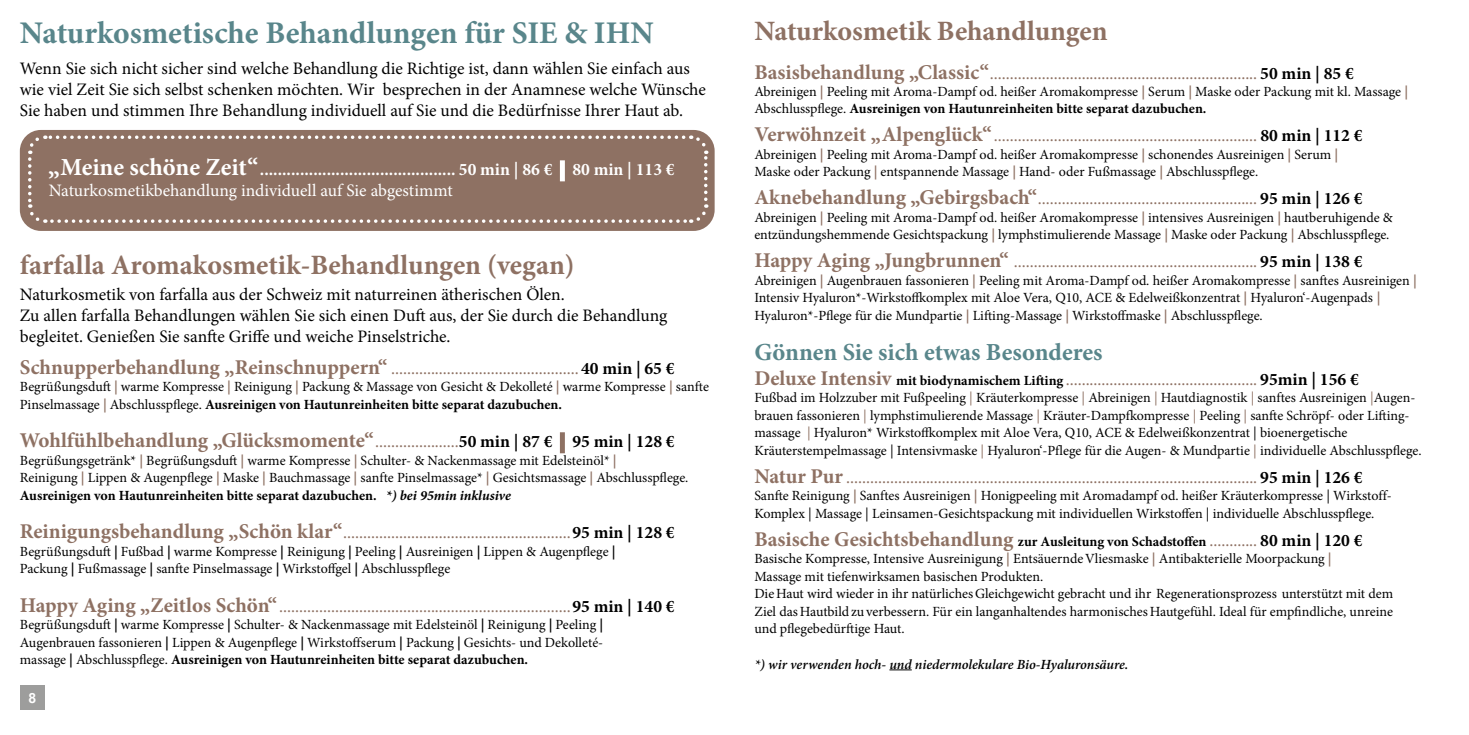
<style>
.page{position:relative;width:1469px;height:735px;background:#fff}
.page>*{position:absolute;margin:0;border:0;box-sizing:border-box;transform-origin:0 0}
.t1{font:700 31.5px "Minion Pro";color:#59868b}
.t2{font:700 28px "Minion Pro";color:#8e7163}
.t3{font:700 24.5px "Minion Pro";color:#59868b}
.t4{font:700 21px "Minion Pro";color:#8e7163}
.t5{font:17.5px "Minion Pro";color:#8e7163}
.t6{font:17.5px/21px "Minion Pro";color:#000}
.t7{font:700 17.5px/21px "Minion Pro";color:#fff}
.t8{font:14px/17.5px "Minion Pro";letter-spacing:-.005em;color:#000}
.t9{font:italic 600 14px "Minion Pro";letter-spacing:-.005em;color:#000}
.t10{font:700 14px "Arial";color:#fff}
.s1{font-size:24.5px}
.s2{font-weight:400}
.s3{font-weight:700;font-size:21px}
.s4{font-weight:700;color:#000}
.s5{font-weight:700;color:#8e7163}
.s6{font-weight:700}
.s7{font-weight:400;font-size:17.5px}
.s8{font-size:17.5px;color:#000}
.s9{font-size:17.5px}
.s10{font-weight:700;font-style:italic}
.s11{font-weight:700;font-size:14px;color:#000}
.s12{color:#8e7163}
.s13{font-weight:700;font-size:21px;color:#8e7163}
.s14{font-size:17.5px;color:#8e7163}
.s15{font-weight:700;font-size:17.5px}
</style>
<div class="page">
<div style="left:20px;top:130px;width:694px;height:101px;background:#8e7163;border-radius:21px"></div>
<svg style="left:26px;top:133px;width:683px;height:92px"></svg>
<svg style="left:889px;top:669px;width:22px;height:1px"></svg>
<div style="left:20px;top:685px;width:25px;height:24px;background:#9d9d9c"></div>
<h1 class="t1" style="left:20px;top:10px;width:635px">Naturkosmetische Behandlungen für SIE &amp; IHN</h1>
<p class="t6" style="left:20px;top:58px;width:687px">Wenn Sie sich nicht sicher sind welche Behandlung die Richtige ist, dann wählen Sie einfach aus wie viel Zeit Sie sich selbst schenken möchten. Wir besprechen in der Anamnese welche Wünsche<br>Sie haben und stimmen Ihre Behandlung individuell auf Sie und die Bedürfnisse Ihrer Haut ab.</p>
<p class="t7" style="left:48px;top:159px;width:628px"><span class="s1">„Meine schöne Zeit“</span>............................................ 50 min | 86 € | 80 min | 113 €<br><span class="s2">Naturkosmetikbehandlung individuell auf Sie abgestimmt</span></p>
<h2 class="t2" style="left:20px;top:245px;width:556px">farfalla Aromakosmetik-Behandlungen (vegan)</h2>
<p class="t6" style="left:20px;top:284px;width:649px">Naturkosmetik von farfalla aus der Schweiz mit naturreinen ätherischen Ölen.<br>Zu allen farfalla Behandlungen wählen Sie sich einen Duft aus, der Sie durch die Behandlung begleitet. Genießen Sie sanfte Griffe und weiche Pinselstriche.</p>
<p class="t5" style="left:20px;top:356px;width:656px"><span class="s3">Schnupperbehandlung „Reinschnuppern“</span> ............................................... <span class="s4">40 min | 65 €</span></p>
<p class="t8" style="left:20px;top:378px;width:690px">Begrüßungsduft <span class="s5">|</span> warme Kompresse <span class="s5">|</span> Reinigung <span class="s5">|</span> Packung &amp; Massage von Gesicht &amp; Dekolleté <span class="s5">|</span> warme Kompresse <span class="s5">|</span> sanfte<br>Pinselmassage <span class="s5">|</span> Abschlusspflege. <span class="s6">Ausreinigen von Hautunreinheiten bitte separat dazubuchen.</span></p>
<h3 class="t4" style="left:20px;top:425px;width:656px">Wohlfühlbehandlung „Glücksmomente“<span class="s7">.....................</span><span class="s8">50 min | 87 €</span> <span class="s9">|</span> <span class="s8">95 min | 128 €</span></h3>
<p class="t8" style="left:20px;top:451px;width:670px">Begrüßungsgetränk* <span class="s5">|</span> Begrüßungsduft <span class="s5">|</span> warme Kompresse <span class="s5">|</span> Schulter- &amp; Nackenmassage mit Edelsteinöl* <span class="s5">|<br></span>Reinigung <span class="s5">|</span> Lippen &amp; Augenpflege <span class="s5">|</span> Maske <span class="s5">|</span> Bauchmassage <span class="s5">|</span> sanfte Pinselmassage* <span class="s5">|</span> Gesichtsmassage <span class="s5">|</span> Abschlusspflege.<br><span class="s6">Ausreinigen von Hautunreinheiten bitte separat dazubuchen.</span> <span class="s10">*) bei 95min inklusive</span></p>
<p class="t5" style="left:20px;top:520px;width:656px"><span class="s3">Reinigungsbehandlung „Schön klar“</span>.........................................................<span class="s4">95 min | 128 €</span></p>
<p class="t8" style="left:20px;top:542px;width:597px">Begrüßungsduft <span class="s6">|</span> Fußbad <span class="s6">|</span> warme Kompresse <span class="s6">|</span> Reinigung <span class="s6">|</span> Peeling <span class="s6">|</span> Ausreinigen <span class="s6">|</span> Lippen &amp; Augenpflege <span class="s6">|<br></span>Packung <span class="s6">|</span> Fußmassage <span class="s6">|</span> sanfte Pinselmassage <span class="s6">|</span> Wirkstoffgel <span class="s6">|</span> Abschlusspflege</p>
<p class="t5" style="left:20px;top:594px;width:656px"><span class="s3">Happy Aging „Zeitlos Schön“</span>.........................................................................<span class="s4">95 min | 140 €</span></p>
<p class="t8" style="left:20px;top:616px;width:585px;text-align:justify">Begrüßungsduft <span class="s6">|</span> warme Kompresse <span class="s6">|</span> Schulter- &amp; Nackenmassage mit Edelsteinöl <span class="s6">|</span> Reinigung <span class="s6">|</span> Peeling <span class="s6">| </span>Augenbrauen fassonieren <span class="s6">|</span> Lippen &amp; Augenpflege <span class="s6">|</span> Wirkstoffserum <span class="s6">|</span> Packung <span class="s6">|</span> Gesichts- und Dekolleté&shy;massage <span class="s6">|</span> Abschlusspflege. <span class="s6">Ausreinigen von Hautunreinheiten bitte separat dazubuchen.</span></p>
<p class="t10" style="left:28px;top:688px;width:9px">8</p>
<h2 class="t2" style="left:754px;top:12px;width:355px">Naturkosmetik Behandlungen</h2>
<p class="t5" style="left:754px;top:61px;width:601px"><span class="s3">Basisbehandlung „Classic“</span>................................................................... <span class="s4">50 min | 85 €</span></p>
<p class="t8" style="left:754px;top:83px;width:655px;line-height:16.8px">Abreinigen <span class="s5">|</span> Peeling mit Aroma-Dampf od. heißer Aromakompresse <span class="s5">|</span> Serum <span class="s5">|</span> Maske oder Packung mit kl. Massage <span class="s5">|<br></span>Abschlusspflege. <span class="s6">Ausreinigen von Hautunreinheiten bitte separat dazubuchen.</span></p>
<p class="t5" style="left:754px;top:124px;width:609px"><span class="s3">Verwöhnzeit „Alpenglück“</span>.................................................................. <span class="s4">80 min | 112 €</span></p>
<p class="t8" style="left:754px;top:145px;width:585px">Abreinigen <span class="s5">|</span> Peeling mit Aroma-Dampf od. heißer Aromakompresse <span class="s5">|</span> schonendes Ausreinigen <span class="s5">|</span> Serum <span class="s5">|<br></span>Maske oder Packung <span class="s5">|</span> entspannende Massage <span class="s5">|</span> Hand- oder Fußmassage <span class="s5">|</span> Abschlusspflege.</p>
<p class="t5" style="left:754px;top:187px;width:609px"><span class="s3">Aknebehandlung „Gebirgsbach“</span>....................................................... <span class="s4">95 min | 126 €</span></p>
<p class="t8" style="left:754px;top:208px;width:640px">Abreinigen <span class="s5">|</span> Peeling mit Aroma-Dampf od. heißer Aromakompresse <span class="s5">|</span> intensives Ausreinigen <span class="s5">|</span> hautberuhigende &amp; entzündungshemmende Gesichtspackung <span class="s5">|</span> lymphstimulierende Massage <span class="s5">|</span> Maske oder Packung <span class="s5">|</span> Abschlusspflege.</p>
<p class="t5" style="left:754px;top:250px;width:609px"><span class="s3">Happy Aging „Jungbrunnen“</span> ............................................................. <span class="s4">95 min | 138 €</span></p>
<p class="t8" style="left:754px;top:271px;width:664px">Abreinigen <span class="s5">|</span> Augenbrauen fassonieren <span class="s5">|</span> Peeling mit Aroma-Dampf od. heißer Aromakompresse <span class="s5">|</span> sanftes Ausreinigen <span class="s5">|<br></span>Intensiv Hyaluron*-Wirkstoffkomplex mit Aloe Vera, Q10, ACE &amp; Edelweißkonzentrat <span class="s5">|</span> Hyaluron‘-Augenpads <span class="s5">|<br></span>Hyaluron*-Pflege für die Mundpartie <span class="s5">|</span> Lifting-Massage <span class="s5">|</span> Wirkstoffmaske <span class="s5">|</span> Abschlusspflege.</p>
<h3 class="t3" style="left:754px;top:335px;width:350px">Gönnen Sie sich etwas Besonderes</h3>
<p class="t5" style="left:754px;top:367px;width:606px"><span class="s3">Deluxe Intensiv</span> <span class="s11">mit biodynamischem Lifting</span> ................................................ <span class="s4">95min | 156 €</span></p>
<p class="t8" style="left:754px;top:389px;width:668px">Fußbad im Holzzuber mit Fußpeeling <span class="s12">|</span> Kräuterkompresse <span class="s12">|</span> Abreinigen <span class="s12">|</span> Hautdiagnostik <span class="s12">|</span> sanftes Ausreinigen <span class="s12">|</span>Augen&shy;brauen fassonieren <span class="s12">|</span> lymphstimulierende Massage <span class="s12">|</span> Kräuter-Dampfkompresse <span class="s12">|</span> Peeling <span class="s12">|</span> sanfte Schröpf- oder Lifting&shy;massage <span class="s12">|</span> Hyaluron* Wirkstoffkomplex mit Aloe Vera, Q10, ACE &amp; Edelweißkonzentrat | bioenergetische Kräuterstempelmassage | Intensivmaske <span class="s12">|</span> Hyaluron‘-Pflege für die Augen- &amp; Mundpartie <span class="s12">|</span> individuelle Abschlusspflege.</p>
<p class="t5" style="left:754px;top:465px;width:609px"><span class="s3">Natur Pur</span> ....................................................................................................... <span class="s4">95 min | 126 €</span></p>
<p class="t8" style="left:754px;top:487px;width:639px">Sanfte Reinigung <span class="s5">|</span> Sanftes Ausreinigen <span class="s5">|</span> Honigpeeling mit Aromadampf od. heißer Kräuterkompresse | Wirkstoff-<br>Komplex | Massage | Leinsamen-Gesichtspackung mit individuellen Wirkstoffen | individuelle Abschlusspflege.</p>
<p class="t8" style="left:754px;top:532px;width:640px"><span class="s13">Basische Gesichtsbehandlung</span> <span class="s6">zur Ausleitung von Schadstoffen</span> <span class="s14">............</span> <span class="s15">80 min | 120 € </span>Basische Kompresse, Intensive Ausreinigung <span class="s5">|</span> EntsäuerndeVliesmaske <span class="s5">|</span> Antibakterielle Moorpackung <span class="s5">|<br></span>Massage mit tiefenwirksamen basischen Produkten.<br>DieHaut wird wieder in ihr natürlichesGleichgewicht gebracht und ihr Regenerationsprozess unterstützt mit dem Ziel dasHautbildzuverbessern. Für ein langanhaltendes harmonischesHautgefühl. Ideal für empfindliche, unreine und pflegebedürftige Haut.</p>
<p class="t9" style="left:754px;top:653px;width:376px">*) wir verwenden hoch- und niedermolekulare Bio-Hyaluronsäure.</p>
</div>
